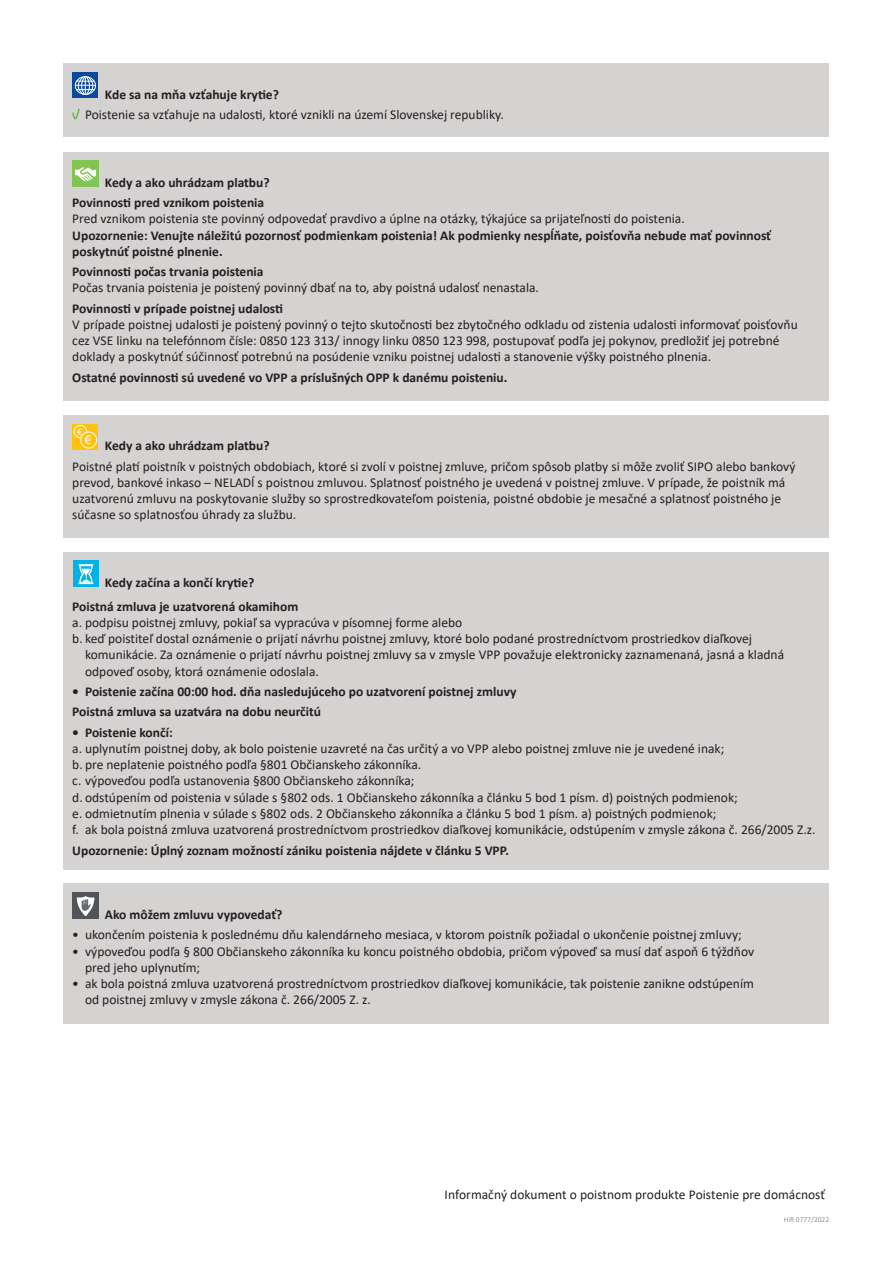
<style>
.page{position:relative;width:893px;height:1263px;background:#fff}
.page>*{position:absolute;margin:0;border:0;box-sizing:border-box;transform-origin:0 0}
.t1{font:13.5px/16.2px "Calibri";color:#231f20}
.t2{font:700 13.5px/20.4px "Calibri";color:#231f20}
.t3{font:12px "Arial";color:#fff}
.t4{font:8.85px "Arial";color:#fff}
.t5{font:7.5px "Calibri";color:#939598}
</style>
<div class="page">
<div style="left:64px;top:64px;width:765px;height:73px;background:#d5d2d2"></div>
<div style="left:73px;top:72px;width:25px;height:26px;background:#0d499a"></div>
<svg style="left:74px;top:76px;width:22px;height:19px"></svg>
<svg style="left:72px;top:108px;width:8px;height:12px"></svg>
<div style="left:64px;top:415px;width:765px;height:122px;background:#d5d2d2"></div>
<svg style="left:73px;top:424px;width:25px;height:26px"></svg>
<div style="left:74px;top:425px;width:13px;height:13px;background:#fec210;border-radius:50%"></div>
<div style="left:74px;top:425px;width:13px;height:13px;border:1px solid #fff;border-radius:50%"></div>
<div style="left:81px;top:432px;width:16px;height:16px;background:#fec210;border-radius:50%"></div>
<div style="left:80px;top:431px;width:17px;height:17px;border:1px solid #fff;border-radius:50%"></div>
<div style="left:64px;top:552px;width:765px;height:317px;background:#d5d2d2"></div>
<div style="left:73px;top:561px;width:26px;height:26px;background:#00b2e6"></div>
<svg style="left:78px;top:564px;width:15px;height:20px"></svg>
<div style="left:64px;top:152px;width:765px;height:249px;background:#d5d2d2"></div>
<div style="left:72px;top:160px;width:27px;height:27px;background:#83c555"></div>
<svg style="left:75px;top:167px;width:22px;height:15px"></svg>
<div style="left:64px;top:884px;width:765px;height:140px;background:#d5d2d2"></div>
<div style="left:72px;top:892px;width:27px;height:27px;background:#515458"></div>
<svg style="left:77px;top:896px;width:17px;height:20px"></svg>
<p class="t2" style="left:105px;top:84px;width:175px">Kde sa na mňa vzťahuje krytie?</p>
<p class="t1" style="left:85px;top:106px;width:420px">Poistenie sa vzťahuje na udalosti, ktoré vznikli na území Slovenskej republiky.</p>
<p class="t2" style="left:72px;top:172px;width:199px;text-indent:33px">Kedy a ako uhrádzam platbu?<br>Povinnosti pred vznikom poistenia</p>
<p class="t1" style="left:72px;top:210px;width:614px">Pred vznikom poistenia ste povinný odpovedať pravdivo a úplne na otázky, týkajúce sa prijateľnosti do poistenia.</p>
<p class="t2" style="left:72px;top:227px;width:700px;line-height:16.2px">Upozornenie: Venujte náležitú pozornosť podmienkam poistenia! Ak podmienky nespĺňate, poisťovňa nebude mať povinnosť poskytnúť poistné plnenie.</p>
<p class="t2" style="left:72px;top:261px;width:193px">Povinnosti počas trvania poistenia</p>
<p class="t1" style="left:72px;top:279px;width:468px">Počas trvania poistenia je poistený povinný dbať na to, aby poistná udalosť nenastala.</p>
<p class="t2" style="left:72px;top:298px;width:212px">Povinnosti v prípade poistnej udalosti</p>
<p class="t1" style="left:72px;top:316px;width:727px">V prípade poistnej udalosti je poistený povinný o tejto skutočnosti bez zbytočného odkladu od zistenia udalosti informovať poisťovňu cez VSE linku na telefónnom čísle: 0850 123 313/ innogy linku 0850 123 998, postupovať podľa jej pokynov, predložiť jej potrebné doklady a poskytnúť súčinnosť potrebnú na posúdenie vzniku poistnej udalosti a stanovenie výšky poistného plnenia.</p>
<p class="t2" style="left:72px;top:367px;width:437px">Ostatné povinnosti sú uvedené vo VPP a príslušných OPP k danému poisteniu.</p>
<p class="t4" style="left:77px;top:426px;width:6px">€</p>
<p class="t3" style="left:85px;top:432px;width:8px">€</p>
<p class="t2" style="left:105px;top:435px;width:166px">Kedy a ako uhrádzam platbu?</p>
<p class="t1" style="left:72px;top:458px;width:725px">Poistné platí poistník v poistných obdobiach, ktoré si zvolí v poistnej zmluve, pričom spôsob platby si môže zvoliť SIPO alebo bankový prevod, bankové inkaso – NELADÍ s poistnou zmluvou. Splatnosť poistného je uvedená v poistnej zmluve. V prípade, že poistník má uzatvorenú zmluvu na poskytovanie služby so sprostredkovateľom poistenia, poistné obdobie je mesačné a splatnosť poistného je súčasne so splatnosťou úhrady za službu.</p>
<p class="t2" style="left:72px;top:571px;width:228px;line-height:23.4px;text-indent:33px">Kedy začína a končí krytie?<br>Poistná zmluva je uzatvorená okamihom</p>
<p class="t1" style="left:72px;top:614px;width:391px">a. podpisu poistnej zmluvy, pokiaľ sa vypracúva v písomnej forme alebo</p>
<p class="t1" style="left:72px;top:630px;width:681px">b. keď poistiteľ dostal oznámenie o prijatí návrhu poistnej zmluvy, ktoré bolo podané prostredníctvom prostriedkov diaľkovej</p>
<p class="t1" style="left:85px;top:646px;width:701px">komunikácie. Za oznámenie o prijatí návrhu poistnej zmluvy sa v zmysle VPP považuje elektronicky zaznamenaná, jasná a kladná</p>
<p class="t1" style="left:85px;top:663px;width:235px">odpoveď osoby, ktorá oznámenie odoslala.</p>
<p class="t2" style="left:72px;top:681px;width:446px">• Poistenie začína 00:00 hod. dňa nasledujúceho po uzatvorení poistnej zmluvy<br>Poistná zmluva sa uzatvára na dobu neurčitú</p>
<p class="t2" style="left:72px;top:722px;width:102px">• Poistenie končí:</p>
<p class="t1" style="left:72px;top:740px;width:745px">a. uplynutím poistnej doby, ak bolo poistenie uzavreté na čas určitý a vo VPP alebo poistnej zmluve nie je uvedené inak;<br>b. pre neplatenie poistného podľa §801 Občianskeho zákonníka.<br>c. výpoveďou podľa ustanovenia §800 Občianskeho zákonníka;<br>d. odstúpením od poistenia v súlade s §802 ods. 1 Občianskeho zákonníka a článku 5 bod 1 písm. d) poistných podmienok;<br>e. odmietnutím plnenia v súlade s §802 ods. 2 Občianskeho zákonníka a článku 5 bod 1 písm. a) poistných podmienok;<br>f. ak bola poistná zmluva uzatvorená prostredníctvom prostriedkov diaľkovej komunikácie, odstúpením v zmysle zákona č. 266/2005 Z.z.</p>
<p class="t2" style="left:72px;top:840px;width:438px">Upozornenie: Úplný zoznam možností zániku poistenia nájdete v článku 5 VPP.</p>
<p class="t2" style="left:105px;top:904px;width:179px">Ako môžem zmluvu vypovedať?</p>
<p class="t1" style="left:72px;top:926px;width:671px">• ukončením poistenia k poslednému dňu kalendárneho mesiaca, v ktorom poistník požiadal o ukončenie poistnej zmluvy;</p>
<p class="t1" style="left:85px;top:943px;width:671px;text-indent:-13px">• výpoveďou podľa § 800 Občianskeho zákonníka ku koncu poistného obdobia, pričom výpoveď sa musí dať aspoň 6 týždňov pred jeho uplynutím;</p>
<p class="t1" style="left:85px;top:975px;width:670px;text-indent:-13px">• ak bola poistná zmluva uzatvorená prostredníctvom prostriedkov diaľkovej komunikácie, tak poistenie zanikne odstúpením od poistnej zmluvy v zmysle zákona č. 266/2005 Z. z.</p>
<p class="t1" style="left:445px;top:1186px;width:382px">Informačný dokument o poistnom produkte Poistenie pre domácnosť</p>
<p class="t5" style="left:784px;top:1214px;width:47px">HiR 0777/2022</p>
</div>
